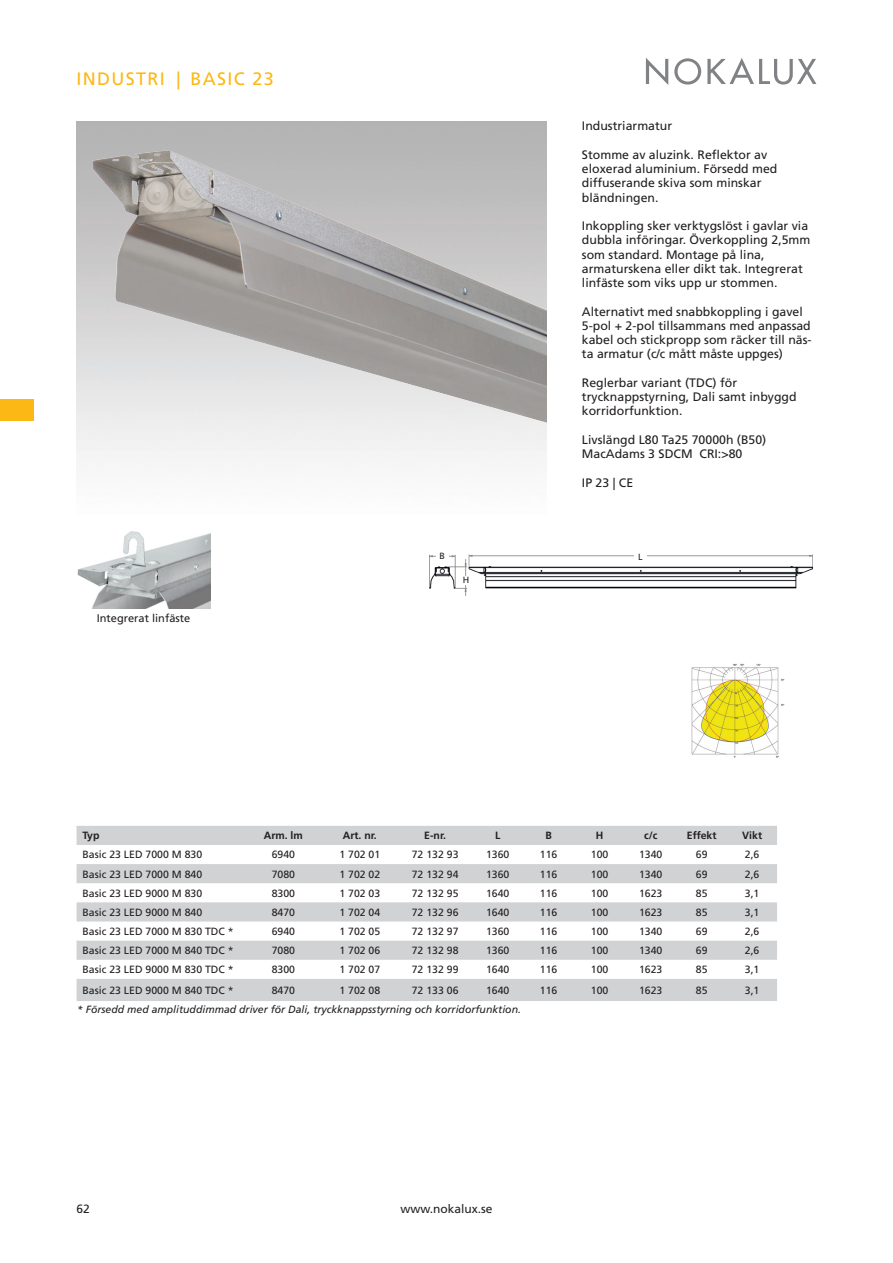
<style>
.page{position:relative;width:893px;height:1263px;background:#fff}
.page>*{position:absolute;margin:0;border:0;box-sizing:border-box;transform-origin:0 0}
.t1{font:18px "Frutiger LT Std";letter-spacing:.075em;color:#fcb814}
.Brödtext{font:12.3px/14.2px "Frutiger LT Std";color:#231f20}
.t2{font:12px "Frutiger LT Std Roman 2";color:#231f20}
.t3{font:12px "Frutiger LT Std";color:#231f20}
.t4{font:11.1px "Frutiger LT Std";color:#231f20}
.Tabell_brödtext{font:10.5px "Frutiger LT Std";color:#231f20}
.Tabell_brödtext-2{font:italic 10.5px "Frutiger LT Std";color:#231f20}
.Tabell_brödtext-3{font:700 10.5px "Frutiger LT Std";color:#231f20}
.t5{font:9px "Frutiger LT Std";color:#231f20}
</style>
<div class="page">
<div style="left:0;top:400px;width:34px;height:21px;background:#fcb814"></div>
<svg style="left:646px;top:58px;width:22px;height:27px"></svg>
<svg style="left:674px;top:58px;width:27px;height:27px"></svg>
<svg style="left:707px;top:58px;width:109px;height:27px"></svg>
<img style="left:691px;top:663px;width:94px;height:94px">
<img style="left:92px;top:151px;width:454px;height:273px">
<svg style="left:77px;top:826px;width:700px;height:175px;fill:#d1d2d4"></svg>
<img style="left:77px;top:531px;width:134px;height:77px">
<img style="left:429px;top:554px;width:383px;height:42px">
<div style="left:634px;top:553px;width:12px;height:8px;background:#fff"></div>
<div style="left:436px;top:553px;width:12px;height:8px;background:#fff"></div>
<div style="left:460px;top:576px;width:12px;height:8px;background:#fff"></div>
<p class="t1" style="left:77px;top:68px;width:199px">INDUSTRI | BASIC 23</p>
<p class="t4" style="left:97px;top:611px;width:95px">Integrerat linfäste</p>
<p class="Brödtext" style="left:582px;top:119px;width:92px">Industriarmatur</p>
<p class="Brödtext" style="left:582px;top:148px;width:197px">Stomme av aluzink. Reflektor av eloxerad aluminium. Försedd med diffuserande skiva som minskar bländningen.</p>
<p class="Brödtext" style="left:582px;top:219px;width:230px">Inkoppling sker verktygslöst i gavlar via dubbla införingar. Överkoppling 2,5mm som standard. Montage på lina, armaturskena eller dikt tak. Integrerat linfäste som viks upp ur stommen.</p>
<p class="Brödtext" style="left:582px;top:304px;width:231px">Alternativt med snabbkoppling i gavel 5-pol + 2-pol tillsammans med anpassad kabel och stickpropp som räcker till näs&shy;ta armatur (c/c mått måste uppges)</p>
<p class="Brödtext" style="left:582px;top:376px;width:216px">Reglerbar variant (TDC) för trycknappstyrning, Dali samt inbyggd</p>
<p class="Brödtext" style="left:582px;top:404px;width:102px">korridorfunktion.</p>
<p class="Brödtext" style="left:582px;top:433px;width:186px">Livslängd L80 Ta25 70000h (B50)<br>MacAdams 3 SDCM CRI:&gt;80</p>
<p class="Brödtext" style="left:582px;top:475px;width:53px">IP 23 | CE</p>
<p class="t5" style="left:440px;top:551px;width:7px">B</p>
<p class="t5" style="left:638px;top:551px;width:6px">L</p>
<p class="t5" style="left:463px;top:574px;width:8px">H</p>
<p class="Tabell_brödtext-3" style="left:83px;top:829px;width:18px">Typ</p>
<p class="Tabell_brödtext-3" style="left:264px;top:829px;width:41px">Arm. lm</p>
<p class="Tabell_brödtext-3" style="left:343px;top:829px;width:36px">Art. nr.</p>
<p class="Tabell_brödtext-3" style="left:424px;top:829px;width:23px">E-nr.</p>
<p class="Tabell_brödtext-3" style="left:495px;top:829px;width:7px">L</p>
<p class="Tabell_brödtext-3" style="left:545px;top:829px;width:8px">B</p>
<p class="Tabell_brödtext-3" style="left:596px;top:829px;width:9px">H</p>
<p class="Tabell_brödtext-3" style="left:644px;top:829px;width:15px">c/c</p>
<p class="Tabell_brödtext-3" style="left:687px;top:829px;width:31px">Effekt</p>
<p class="Tabell_brödtext-3" style="left:742px;top:829px;width:21px">Vikt</p>
<p class="Tabell_brödtext" style="left:83px;top:849px;width:121px">Basic 23 LED 7000 M 830</p>
<p class="Tabell_brödtext" style="left:272px;top:849px;width:25px">6940</p>
<p class="Tabell_brödtext" style="left:339px;top:849px;width:42px">1 702 01</p>
<p class="Tabell_brödtext" style="left:412px;top:849px;width:48px">72 132 93</p>
<p class="Tabell_brödtext" style="left:486px;top:849px;width:25px">1360</p>
<p class="Tabell_brödtext" style="left:540px;top:849px;width:19px">116</p>
<p class="Tabell_brödtext" style="left:591px;top:849px;width:19px">100</p>
<p class="Tabell_brödtext" style="left:639px;top:849px;width:25px">1340</p>
<p class="Tabell_brödtext" style="left:696px;top:849px;width:13px">69</p>
<p class="Tabell_brödtext" style="left:745px;top:849px;width:16px">2,6</p>
<p class="Tabell_brödtext" style="left:83px;top:868px;width:121px">Basic 23 LED 7000 M 840</p>
<p class="Tabell_brödtext" style="left:272px;top:868px;width:25px">7080</p>
<p class="Tabell_brödtext" style="left:339px;top:868px;width:42px">1 702 02</p>
<p class="Tabell_brödtext" style="left:412px;top:868px;width:48px">72 132 94</p>
<p class="Tabell_brödtext" style="left:486px;top:868px;width:25px">1360</p>
<p class="Tabell_brödtext" style="left:540px;top:868px;width:19px">116</p>
<p class="Tabell_brödtext" style="left:591px;top:868px;width:19px">100</p>
<p class="Tabell_brödtext" style="left:639px;top:868px;width:25px">1340</p>
<p class="Tabell_brödtext" style="left:696px;top:868px;width:13px">69</p>
<p class="Tabell_brödtext" style="left:745px;top:868px;width:16px">2,6</p>
<p class="Tabell_brödtext" style="left:83px;top:887px;width:121px">Basic 23 LED 9000 M 830</p>
<p class="Tabell_brödtext" style="left:272px;top:887px;width:25px">8300</p>
<p class="Tabell_brödtext" style="left:339px;top:887px;width:42px">1 702 03</p>
<p class="Tabell_brödtext" style="left:412px;top:887px;width:48px">72 132 95</p>
<p class="Tabell_brödtext" style="left:486px;top:887px;width:25px">1640</p>
<p class="Tabell_brödtext" style="left:540px;top:887px;width:19px">116</p>
<p class="Tabell_brödtext" style="left:591px;top:887px;width:19px">100</p>
<p class="Tabell_brödtext" style="left:639px;top:887px;width:25px">1623</p>
<p class="Tabell_brödtext" style="left:696px;top:887px;width:13px">85</p>
<p class="Tabell_brödtext" style="left:745px;top:887px;width:16px">3,1</p>
<p class="Tabell_brödtext" style="left:83px;top:906px;width:121px">Basic 23 LED 9000 M 840</p>
<p class="Tabell_brödtext" style="left:272px;top:906px;width:25px">8470</p>
<p class="Tabell_brödtext" style="left:339px;top:906px;width:42px">1 702 04</p>
<p class="Tabell_brödtext" style="left:412px;top:906px;width:48px">72 132 96</p>
<p class="Tabell_brödtext" style="left:486px;top:906px;width:25px">1640</p>
<p class="Tabell_brödtext" style="left:540px;top:906px;width:19px">116</p>
<p class="Tabell_brödtext" style="left:591px;top:906px;width:19px">100</p>
<p class="Tabell_brödtext" style="left:639px;top:906px;width:25px">1623</p>
<p class="Tabell_brödtext" style="left:696px;top:906px;width:13px">85</p>
<p class="Tabell_brödtext" style="left:745px;top:906px;width:16px">3,1</p>
<p class="Tabell_brödtext" style="left:83px;top:925px;width:153px">Basic 23 LED 7000 M 830 TDC *</p>
<p class="Tabell_brödtext" style="left:272px;top:925px;width:25px">6940</p>
<p class="Tabell_brödtext" style="left:339px;top:925px;width:42px">1 702 05</p>
<p class="Tabell_brödtext" style="left:412px;top:925px;width:48px">72 132 97</p>
<p class="Tabell_brödtext" style="left:486px;top:925px;width:25px">1360</p>
<p class="Tabell_brödtext" style="left:540px;top:925px;width:19px">116</p>
<p class="Tabell_brödtext" style="left:591px;top:925px;width:19px">100</p>
<p class="Tabell_brödtext" style="left:639px;top:925px;width:25px">1340</p>
<p class="Tabell_brödtext" style="left:696px;top:925px;width:13px">69</p>
<p class="Tabell_brödtext" style="left:745px;top:925px;width:16px">2,6</p>
<p class="Tabell_brödtext" style="left:83px;top:944px;width:153px">Basic 23 LED 7000 M 840 TDC *</p>
<p class="Tabell_brödtext" style="left:272px;top:944px;width:25px">7080</p>
<p class="Tabell_brödtext" style="left:339px;top:944px;width:42px">1 702 06</p>
<p class="Tabell_brödtext" style="left:412px;top:944px;width:48px">72 132 98</p>
<p class="Tabell_brödtext" style="left:486px;top:944px;width:25px">1360</p>
<p class="Tabell_brödtext" style="left:540px;top:944px;width:19px">116</p>
<p class="Tabell_brödtext" style="left:591px;top:944px;width:19px">100</p>
<p class="Tabell_brödtext" style="left:639px;top:944px;width:25px">1340</p>
<p class="Tabell_brödtext" style="left:696px;top:944px;width:13px">69</p>
<p class="Tabell_brödtext" style="left:745px;top:944px;width:16px">2,6</p>
<p class="Tabell_brödtext" style="left:83px;top:963px;width:153px">Basic 23 LED 9000 M 830 TDC *</p>
<p class="Tabell_brödtext" style="left:272px;top:963px;width:25px">8300</p>
<p class="Tabell_brödtext" style="left:339px;top:963px;width:42px">1 702 07</p>
<p class="Tabell_brödtext" style="left:412px;top:963px;width:48px">72 132 99</p>
<p class="Tabell_brödtext" style="left:486px;top:963px;width:25px">1640</p>
<p class="Tabell_brödtext" style="left:540px;top:963px;width:19px">116</p>
<p class="Tabell_brödtext" style="left:591px;top:963px;width:19px">100</p>
<p class="Tabell_brödtext" style="left:639px;top:963px;width:25px">1623</p>
<p class="Tabell_brödtext" style="left:696px;top:963px;width:13px">85</p>
<p class="Tabell_brödtext" style="left:745px;top:963px;width:16px">3,1</p>
<p class="Tabell_brödtext" style="left:83px;top:984px;width:153px">Basic 23 LED 9000 M 840 TDC *</p>
<p class="Tabell_brödtext" style="left:272px;top:984px;width:25px">8470</p>
<p class="Tabell_brödtext" style="left:339px;top:984px;width:42px">1 702 08</p>
<p class="Tabell_brödtext" style="left:412px;top:984px;width:48px">72 133 06</p>
<p class="Tabell_brödtext" style="left:486px;top:984px;width:25px">1640</p>
<p class="Tabell_brödtext" style="left:540px;top:984px;width:19px">116</p>
<p class="Tabell_brödtext" style="left:591px;top:984px;width:19px">100</p>
<p class="Tabell_brödtext" style="left:639px;top:984px;width:25px">1623</p>
<p class="Tabell_brödtext" style="left:696px;top:984px;width:13px">85</p>
<p class="Tabell_brödtext" style="left:745px;top:984px;width:16px">3,1</p>
<p class="Tabell_brödtext-2" style="left:77px;top:1003px;width:446px">* Försedd med amplituddimmad driver för Dali, tryckknappsstyrning och korridorfunktion.</p>
<p class="t3" style="left:77px;top:1201px;width:15px">62</p>
<p class="t2" style="left:400px;top:1201px;width:94px">www.nokalux.se</p>
</div>
